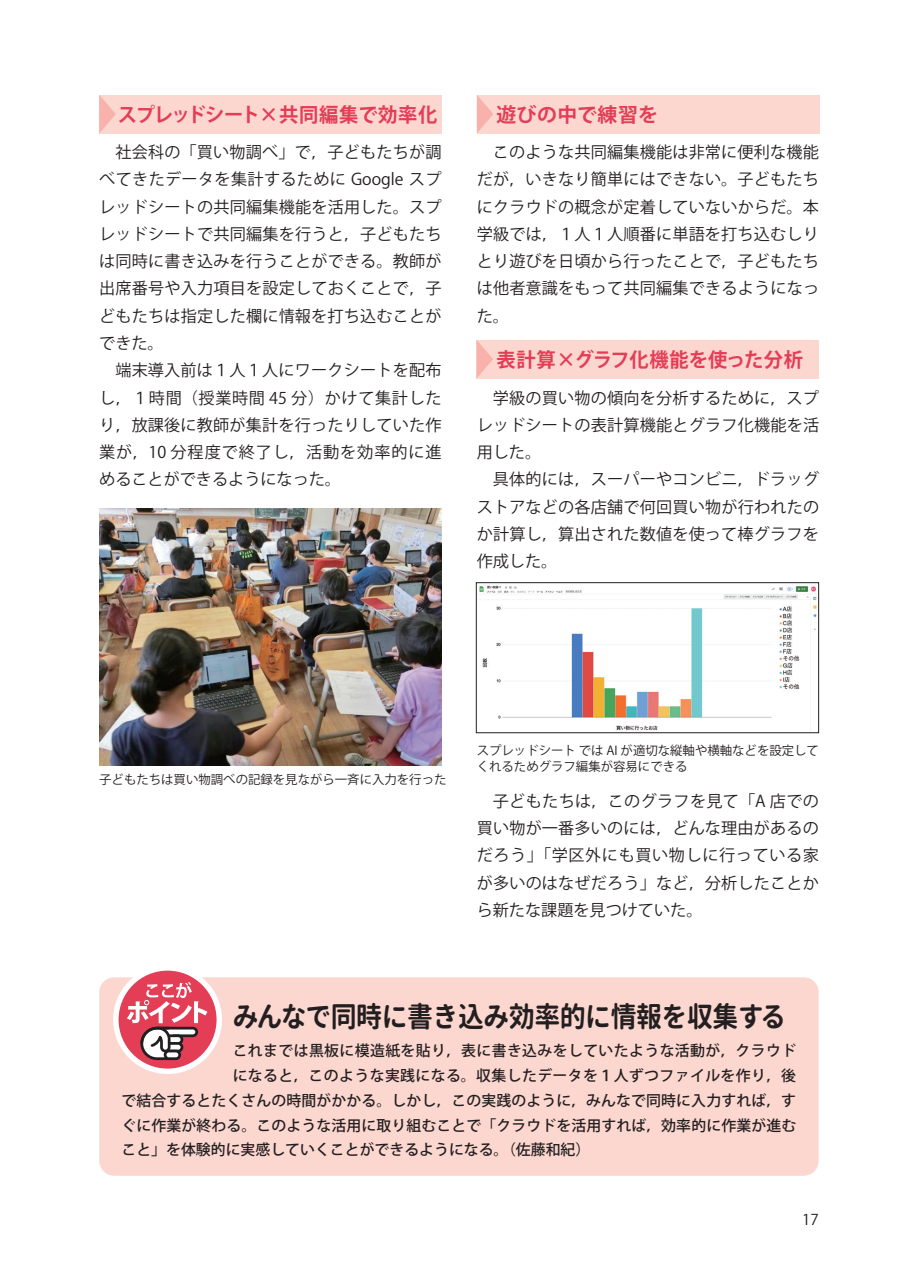
<style>
.page{position:relative;width:903px;height:1275px;background:#fff}
.page>*{position:absolute;margin:0;border:0;box-sizing:border-box;transform-origin:0 0}
.t1{font:700 28.53px "Gen Jyuu Gothic";letter-spacing:-.02em;color:#231f20;scale:.91 1}
.t2{font:700 19.78px "Koz Go Pr 6 N";letter-spacing:.01em;color:#e43d56}
.t3{font:700 19.78px "Koz Go Pr 6 N";letter-spacing:-.01em;color:#e43d56}
.t4{font:16.1px/27.3px "Koz Go Pr 6 N";letter-spacing:.01em;color:#231f20;text-align:justify}
.t5{font:500 14.88px "Koz Go Pr 6 N";letter-spacing:.01em;color:#231f20}
.t6{font:14.88px "Koz Go Pr 6 N";color:#231f20}
.t7{font:12.42px/16.1px "Koz Go Pr 6 N";color:#231f20}
</style>
<div class="page">
<div style="left:99px;top:95px;width:343px;height:38px;background:#fcd7d0"></div>
<svg style="left:99px;top:95px;width:17px;height:38px"></svg>
<div style="left:477px;top:95px;width:342px;height:38px;background:#fcd7d0"></div>
<svg style="left:477px;top:95px;width:16px;height:38px"></svg>
<div style="left:476px;top:340px;width:343px;height:38px;background:#fcd7d0"></div>
<svg style="left:476px;top:340px;width:17px;height:38px"></svg>
<div style="left:99px;top:977px;width:720px;height:199px;background:#fcd7d0;border-radius:15px"></div>
<svg style="left:116px;top:968px;width:103px;height:103px;background:#e9687b"></svg>
<div style="left:113px;top:965px;width:109px;height:109px;border:5px solid #fff;border-radius:50%"></div>
<svg style="left:127px;top:982px;width:80px;height:79px;background:#d67080"></svg>
<img style="left:99px;top:508px;width:342px;height:257px">
<img style="left:479px;top:585px;width:338px;height:146px">
<div style="left:476px;top:582px;width:343px;height:151px;border:1px solid #231f20"></div>
<p class="t3" style="left:118px;top:103px;width:321px">スプレッドシート×共同編集で効率化</p>
<p class="t4" style="left:99px;top:139px;width:344px;text-indent:16px">社会科の「買い物調べ」で，子どもたちが調べてきたデータを集計するために Google スプレッドシートの共同編集機能を活用した。スプレッドシートで共同編集を行うと，子どもたちは同時に書き込みを行うことができる。教師が出席番号や入力項目を設定しておくことで，子どもたちは指定した欄に情報を打ち込むことができた。</p>
<p class="t4" style="left:99px;top:357px;width:344px;text-indent:16px">端末導入前は１人１人にワークシートを配布し，１時間（授業時間 45 分）かけて集計したり，放課後に教師が集計を行ったりしていた作業が，10 分程度で終了し，活動を効率的に進めることができるようになった。</p>
<p class="t2" style="left:496px;top:103px;width:163px">遊びの中で練習を</p>
<p class="t4" style="left:477px;top:139px;width:344px;text-indent:16px">このような共同編集機能は非常に便利な機能だが，いきなり簡単にはできない。子どもたちにクラウドの概念が定着していないからだ。本学級では，１人１人順番に単語を打ち込むしりとり遊びを日頃から行ったことで，子どもたちは他者意識をもって共同編集できるようになった。</p>
<p class="t2" style="left:496px;top:349px;width:308px">表計算×グラフ化機能を使った分析</p>
<p class="t4" style="left:477px;top:384px;width:344px;text-indent:16px">学級の買い物の傾向を分析するために，スプレッドシートの表計算機能とグラフ化機能を活用した。</p>
<p class="t4" style="left:477px;top:466px;width:344px;text-indent:16px">具体的には，スーパーやコンビニ，ドラッグストアなどの各店舗で何回買い物が行われたのか計算し，算出された数値を使って棒グラフを作成した。</p>
<p class="t7" style="left:99px;top:772px;width:349px">子どもたちは買い物調べの記録を見ながら一斉に入力を行った</p>
<p class="t7" style="left:477px;top:743px;width:344px">スプレッドシート では AI が適切な縦軸や横軸などを設定してくれるためグラフ編集が容易にできる</p>
<p class="t4" style="left:477px;top:787px;width:344px;text-indent:16px">子どもたちは，このグラフを見て「A 店での買い物が一番多いのには，どんな理由があるのだろう」「学区外にも買い物しに行っている家が多いのはなぜだろう」など，分析したことから新たな課題を見つけていた。</p>
<h1 class="t1" style="left:233px;top:995px;width:610px">みんなで同時に書き込み効率的に情報を収集する</h1>
<p class="t5" style="left:233px;top:1042px;width:565px">これまでは黒板に模造紙を貼り，表に書き込みをしていたような活動が，クラウド</p>
<p class="t5" style="left:233px;top:1067px;width:565px">になると，このような実践になる。収集したデータを１人ずつファイルを作り，後</p>
<p class="t5" style="left:122px;top:1092px;width:676px">で結合するとたくさんの時間がかかる。しかし，この実践のように，みんなで同時に入力すれば，す</p>
<p class="t5" style="left:122px;top:1117px;width:676px">ぐに作業が終わる。このような活用に取り組むことで「クラウドを活用すれば，効率的に作業が進む</p>
<p class="t5" style="left:122px;top:1141px;width:470px">こと」を体験的に実感していくことができるようになる。（佐藤和紀）</p>
<p class="t6" style="left:802px;top:1211px;width:18px">17</p>
</div>
